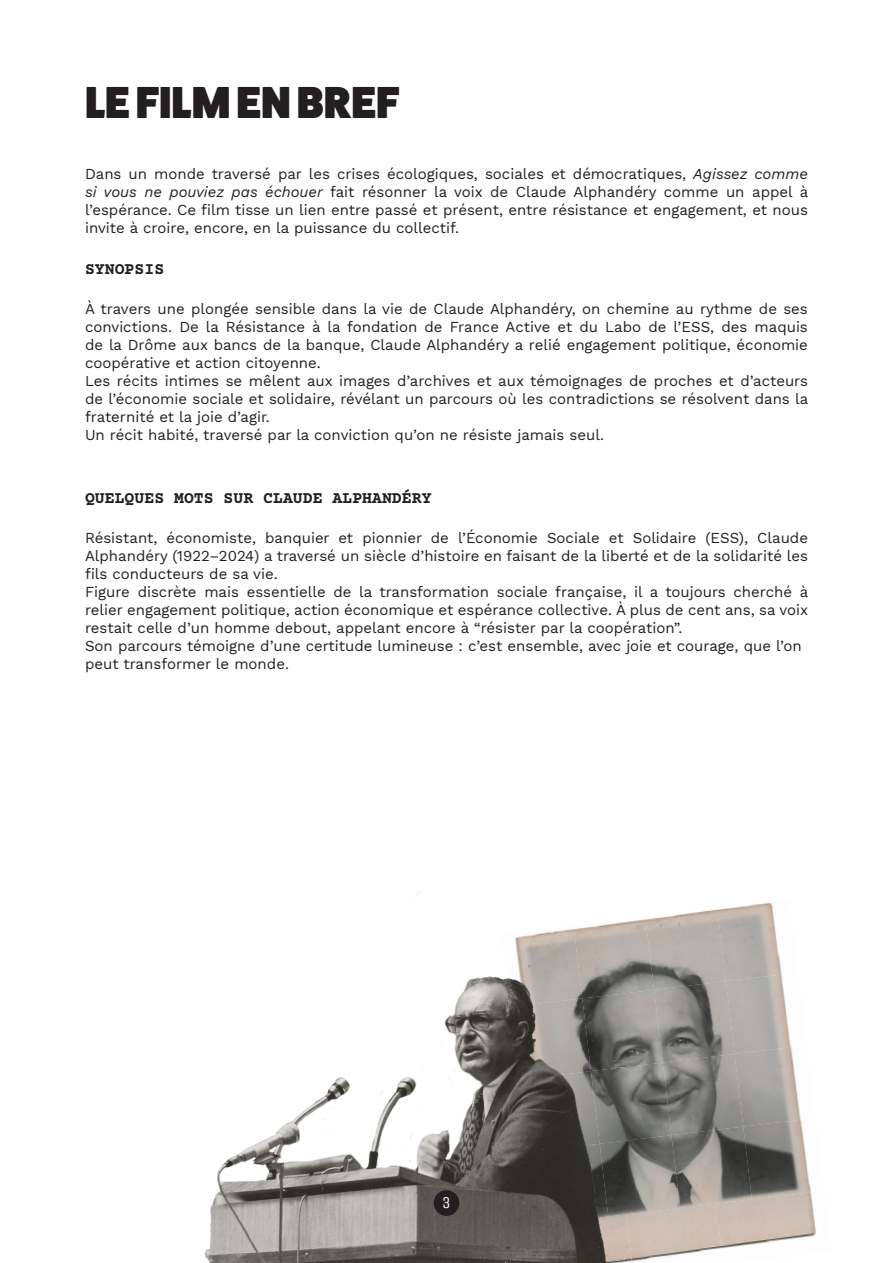
<style>
.page{position:relative;width:893px;height:1263px;background:#fff}
.page>*{position:absolute;margin:0;border:0;box-sizing:border-box;transform-origin:0 0}
.t1{font:800 45px "Fat Frank";color:#231f20}
.t2{font:700 16.5px "Courier Prime";color:#231f20}
.t3{font:16.5px "Unica One";color:#fff}
.t4{font:15px/18px "Work Sans";color:#231f20;text-align:justify}
.s1{font-style:italic}
</style>
<div class="page">
<img style="left:752px;top:902px;width:30px;height:70px">
<img style="left:752px;top:972px;width:39px;height:73px">
<img style="left:752px;top:1045px;width:49px;height:73px">
<img style="left:752px;top:1118px;width:59px;height:75px">
<img style="left:752px;top:1193px;width:54px;height:52px">
<img style="left:806px;top:1191px;width:10px;height:46px">
<img style="left:205px;top:905px;width:547px;height:358px">
<div style="left:434px;top:1190px;width:25px;height:26px;background:#231f20;border-radius:50%"></div>
<p class="t1" style="left:85px;top:75px;width:316px">LE FILM EN BREF</p>
<p class="t4" style="left:85px;top:164px;width:725px">Dans un monde traversé par les crises écologiques, sociales et démocratiques, <span class="s1">Agissez comme si vous ne pouviez pas échouer</span> fait résonner la voix de Claude Alphandéry comme un appel à l’espérance. Ce film tisse un lien entre passé et présent, entre résistance et engagement, et nous invite à croire, encore, en la puissance du collectif.</p>
<p class="t2" style="left:85px;top:260px;width:81px">SYNOPSIS</p>
<p class="t4" style="left:85px;top:299px;width:724px">À travers une plongée sensible dans la vie de Claude Alphandéry, on chemine au rythme de ses convictions. De la Résistance à la fondation de France Active et du Labo de l’ESS, des maquis de la Drôme aux bancs de la banque, Claude Alphandéry a relié engagement politique, économie coopérative et action citoyenne.</p>
<p class="t4" style="left:85px;top:371px;width:725px">Les récits intimes se mêlent aux images d’archives et aux témoignages de proches et d’acteurs de l’économie sociale et solidaire, révélant un parcours où les contradictions se résolvent dans la fraternité et la joie d’agir.</p>
<p class="t4" style="left:85px;top:425px;width:520px">Un récit habité, traversé par la conviction qu’on ne résiste jamais seul.</p>
<p class="t2" style="left:85px;top:488px;width:348px">QUELQUES MOTS SUR CLAUDE ALPHANDÉRY</p>
<p class="t4" style="left:85px;top:528px;width:724px">Résistant, économiste, banquier et pionnier de l’Économie Sociale et Solidaire (ESS), Claude Alphandéry (1922–2024) a traversé un siècle d’histoire en faisant de la liberté et de la solidarité les fils conducteurs de sa vie.</p>
<p class="t4" style="left:85px;top:582px;width:725px">Figure discrète mais essentielle de la transformation sociale française, il a toujours cherché à relier engagement politique, action économique et espérance collective. À plus de cent ans, sa voix restait celle d’un homme debout, appelant encore à “résister par la coopération”.</p>
<p class="t4" style="left:85px;top:636px;width:718px">Son parcours témoigne d’une certitude lumineuse : c’est ensemble, avec joie et courage, que l’on</p>
<p class="t4" style="left:85px;top:654px;width:205px">peut transformer le monde.</p>
<p class="t3" style="left:442px;top:1193px;width:10px">3</p>
</div>
